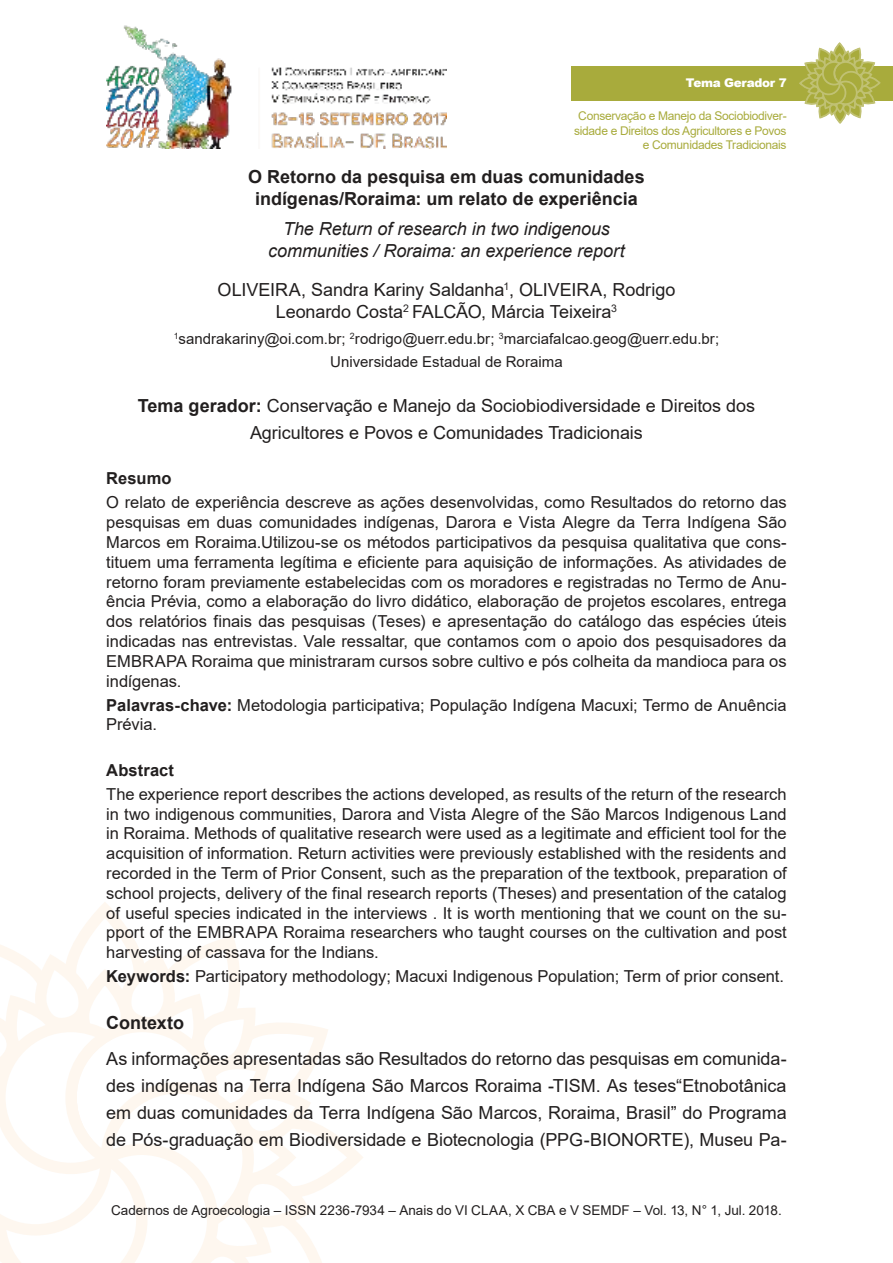
<style>
.page{position:relative;width:893px;height:1263px;background:#fff}
.page>*{position:absolute;margin:0;border:0;box-sizing:border-box;transform-origin:0 0}
.t1{font:18px/27px "Arial";letter-spacing:-.005em;color:#221f1f;text-align:center}
.t2{font:700 18px/21.6px "Arial";color:#221f1f;text-align:center}
.t3{font:italic 18px/21.6px "Arial";letter-spacing:-.005em;color:#221f1f;text-align:center}
.t4{font:16.5px/19.8px "Arial";color:#221f1f;text-align:justify}
.t5{font:700 16.5px "Arial";letter-spacing:.005em;color:#221f1f}
.t6{font:15px/22.5px "Arial";color:#221f1f;text-align:center}
.t7{font:13.5px "Arial";color:#221f1f}
.t8{font:12px/14.4px "Arial";letter-spacing:-.025em;color:#a8ab3c;text-align:right}
.t9{font:900 12px "Arial";letter-spacing:-.025em;color:#fff}
.s1{font-weight:700}
</style>
<div class="page">
<img style="left:106px;top:25px;width:340px;height:124px">
<svg style="left:0;top:910px;width:363px;height:353px"></svg>
<div style="left:571px;top:66px;width:322px;height:34px;background:#a8ab3c"></div>
<svg style="left:798px;top:43px;width:83px;height:81px"></svg>
<p class="t9" style="left:686px;top:76px;width:102px">Tema Gerador 7</p>
<p class="t8" style="left:574px;top:110px;width:214px">Conservação e Manejo da Sociobiodiver&shy;sidade e Direitos dos Agricultores e Povos e Comunidades Tradicionais</p>
<p class="t2" style="left:248px;top:168px;width:398px">O Retorno da pesquisa em duas comunidades indígenas/Roraima: um relato de experiência</p>
<p class="t3" style="left:268px;top:219px;width:358px">The Return of research in two indigenous communities / Roraima: an experience report</p>
<p class="t1" style="left:218px;top:281px;width:459px;line-height:21.6px">OLIVEIRA, Sandra Kariny Saldanha<sup>1</sup>, OLIVEIRA, Rodrigo<br>Leonardo Costa<sup>2</sup> FALCÃO, Márcia Teixeira<sup>3</sup></p>
<p class="t6" style="left:174px;top:329px;width:547px"><sup>1</sup>sandrakariny@oi.com.br; <sup>2</sup>rodrigo@uerr.edu.br; <sup>3</sup>marciafalcao.geog@uerr.edu.br;<br>Universidade Estadual de Roraima</p>
<p class="t1" style="left:138px;top:394px;width:619px"><span class="s1">Tema gerador:</span> Conservação e Manejo da Sociobiodiversidade e Direitos dos<br>Agricultores e Povos e Comunidades Tradicionais</p>
<p class="t5" style="left:106px;top:472px;width:67px">Resumo</p>
<p class="t4" style="left:106px;top:494px;width:682px">O relato de experiência descreve as ações desenvolvidas, como Resultados do retorno das pesquisas em duas comunidades indígenas, Darora e Vista Alegre da Terra Indígena São Marcos em Roraima.Utilizou-se os métodos participativos da pesquisa qualitativa que cons&shy;tituem uma ferramenta legítima e eficiente para aquisição de informações. As atividades de retorno foram previamente estabelecidas com os moradores e registradas no Termo de Anu&shy;ência Prévia, como a elaboração do livro didático, elaboração de projetos escolares, entrega dos relatórios finais das pesquisas (Teses) e apresentação do catálogo das espécies úteis indicadas nas entrevistas. Vale ressaltar, que contamos com o apoio dos pesquisadores da EMBRAPA Roraima que ministraram cursos sobre cultivo e pós colheita da mandioca para os indígenas.</p>
<p class="t4" style="left:106px;top:696px;width:682px"><span class="s1">Palavras-chave:</span> Metodologia participativa; População Indígena Macuxi; Termo de Anuência<br>Prévia.</p>
<p class="t5" style="left:106px;top:764px;width:69px">Abstract</p>
<p class="t4" style="left:106px;top:786px;width:682px">The experience report describes the actions developed, as results of the return of the research in two indigenous communities, Darora and Vista Alegre of the São Marcos Indigenous Land in Roraima. Methods of qualitative research were used as a legitimate and efficient tool for the acquisition of information. Return activities were previously established with the residents and recorded in the Term of Prior Consent, such as the preparation of the textbook, preparation of school projects, delivery of the final research reports (Theses) and presentation of the catalog of useful species indicated in the interviews . It is worth mentioning that we count on the su&shy;pport of the EMBRAPA Roraima researchers who taught courses on the cultivation and post harvesting of cassava for the Indians.</p>
<p class="t4" style="left:106px;top:968px;width:679px"><span class="s1">Keywords:</span> Participatory methodology; Macuxi Indigenous Population; Term of prior consent.</p>
<p class="t2" style="left:106px;top:1014px;width:79px">Contexto</p>
<p class="t1" style="left:106px;top:1047px;width:682px;text-align:justify">As informações apresentadas são Resultados do retorno das pesquisas em comunida&shy;des indígenas na Terra Indígena São Marcos Roraima -TISM. As teses“Etnobotânica em duas comunidades da Terra Indígena São Marcos, Roraima, Brasil” do Programa de Pós-graduação em Biodiversidade e Biotecnologia (PPG-BIONORTE), Museu Pa-</p>
<p class="t7" style="left:111px;top:1205px;width:672px">Cadernos de Agroecologia – ISSN 2236-7934 – Anais do VI CLAA, X CBA e V SEMDF – Vol. 13, N° 1, Jul. 2018.</p>
</div>
